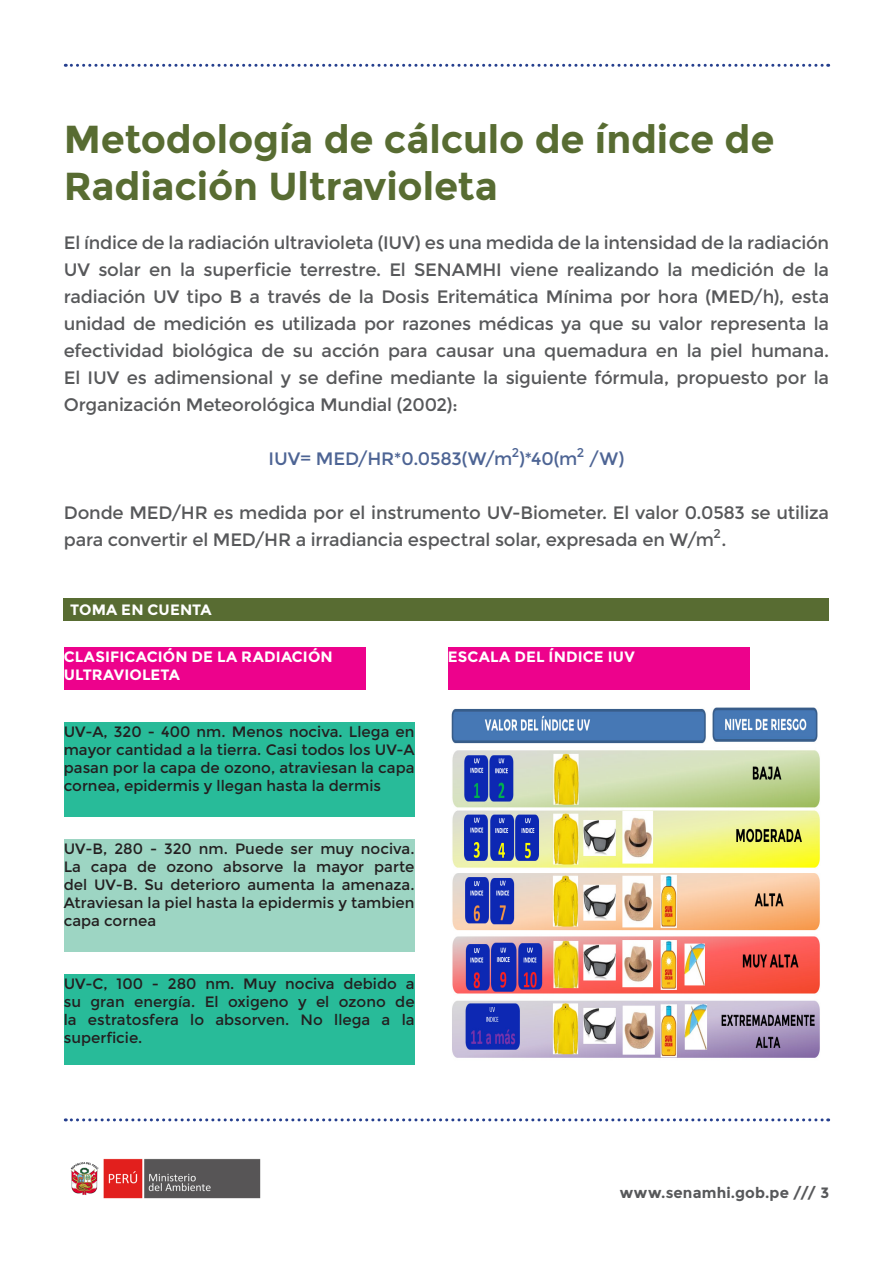
<style>
.page{position:relative;width:893px;height:1263px;background:#fff}
.page>*{position:absolute;margin:0;border:0;box-sizing:border-box;transform-origin:0 0}
.t1{font:700 39px/46.8px "Montserrat";letter-spacing:-.005em;color:#586c32}
.t2{font:18px/27px "Montserrat";letter-spacing:-.01em;color:#57585a;text-align:justify}
.t3{font:18px "Montserrat";letter-spacing:-.01em;color:#4d6494}
.t4{font:15px/18px "Montserrat";color:#231f20;text-align:justify}
.t5{font:700 15px/18px "Montserrat";letter-spacing:.01em;color:#fff}
.t6{font:700 15px "Montserrat";letter-spacing:.01em;color:#57585a}
.t7{font:12.6px "Montserrat";color:#4d6494}
</style>
<div class="page">
<svg style="left:65px;top:64px;width:764px;height:3px"></svg>
<img style="left:70px;top:1158px;width:191px;height:41px">
<svg style="left:65px;top:1118px;width:764px;height:3px"></svg>
<div style="left:64px;top:598px;width:765px;height:22px;background:#586c32"></div>
<img style="left:451px;top:707px;width:369px;height:351px">
<div style="left:64px;top:722px;width:351px;height:95px;background:#28bb99"></div>
<div style="left:64px;top:839px;width:351px;height:113px;background:#9dd5c3"></div>
<div style="left:64px;top:974px;width:351px;height:90px;background:#28bb99"></div>
<div style="left:64px;top:648px;width:302px;height:42px;background:#ed028c"></div>
<div style="left:448px;top:648px;width:302px;height:42px;background:#ed028c"></div>
<p class="t1" style="left:64px;top:116px;width:712px">Metodología de cálculo de índice de<br>Radiación Ultravioleta</p>
<p class="t2" style="left:64px;top:229px;width:767px">El índice de la radiación ultravioleta (IUV) es una medida de la intensidad de la radiación UV solar en la superficie terrestre. El SENAMHI viene realizando la medición de la radiación UV tipo B a través de la Dosis Eritemática Mínima por hora (MED/h), esta unidad de medición es utilizada por razones médicas ya que su valor representa la efectividad biológica de su acción para causar una quemadura en la piel humana.<br>El IUV es adimensional y se define mediante la siguiente fórmula, propuesto por la Organización Meteorológica Mundial (2002):</p>
<p class="t3" style="left:269px;top:448px;width:310px">IUV= MED/HR*0.0583(W/m )*40(m</p>
<p class="t7" style="left:512px;top:445px;width:9px">2</p>
<p class="t7" style="left:577px;top:445px;width:9px">2</p>
<p class="t3" style="left:589px;top:448px;width:37px">/W)</p>
<p class="t2" style="left:64px;top:499px;width:767px">Donde MED/HR es medida por el instrumento UV-Biometer. El valor 0.0583 se utiliza para convertir el MED/HR a irradiancia espectral solar, expresada en W/m<sup>2</sup>.</p>
<p class="t5" style="left:70px;top:601px;width:143px">TOMA EN CUENTA</p>
<p class="t5" style="left:64px;top:648px;width:271px">CLASIFICACIÓN DE LA RADIACIÓN<br>ULTRAVIOLETA</p>
<p class="t5" style="left:448px;top:648px;width:188px">ESCALA DEL ÍNDICE IUV</p>
<p class="t4" style="left:64px;top:722px;width:352px">UV-A, 320 - 400 nm. Menos nociva. Llega en mayor cantidad a la tierra. Casi todos los UV-A pasan por la capa de ozono, atraviesan la capa cornea, epidermis y llegan hasta la dermis</p>
<p class="t4" style="left:64px;top:839px;width:352px">UV-B, 280 - 320 nm. Puede ser muy nociva.<br>La capa de ozono absorve la mayor parte del UV-B. Su deterioro aumenta la amenaza.<br>Atraviesan la piel hasta la epidermis y tambien capa cornea</p>
<p class="t4" style="left:64px;top:974px;width:352px">UV-C, 100 - 280 nm. Muy nociva debido a su gran energía. El oxigeno y el ozono de la estratosfera lo absorven. No llega a la superficie.</p>
<p class="t6" style="left:620px;top:1184px;width:211px">www.senamhi.gob.pe /// 3</p>
</div>
